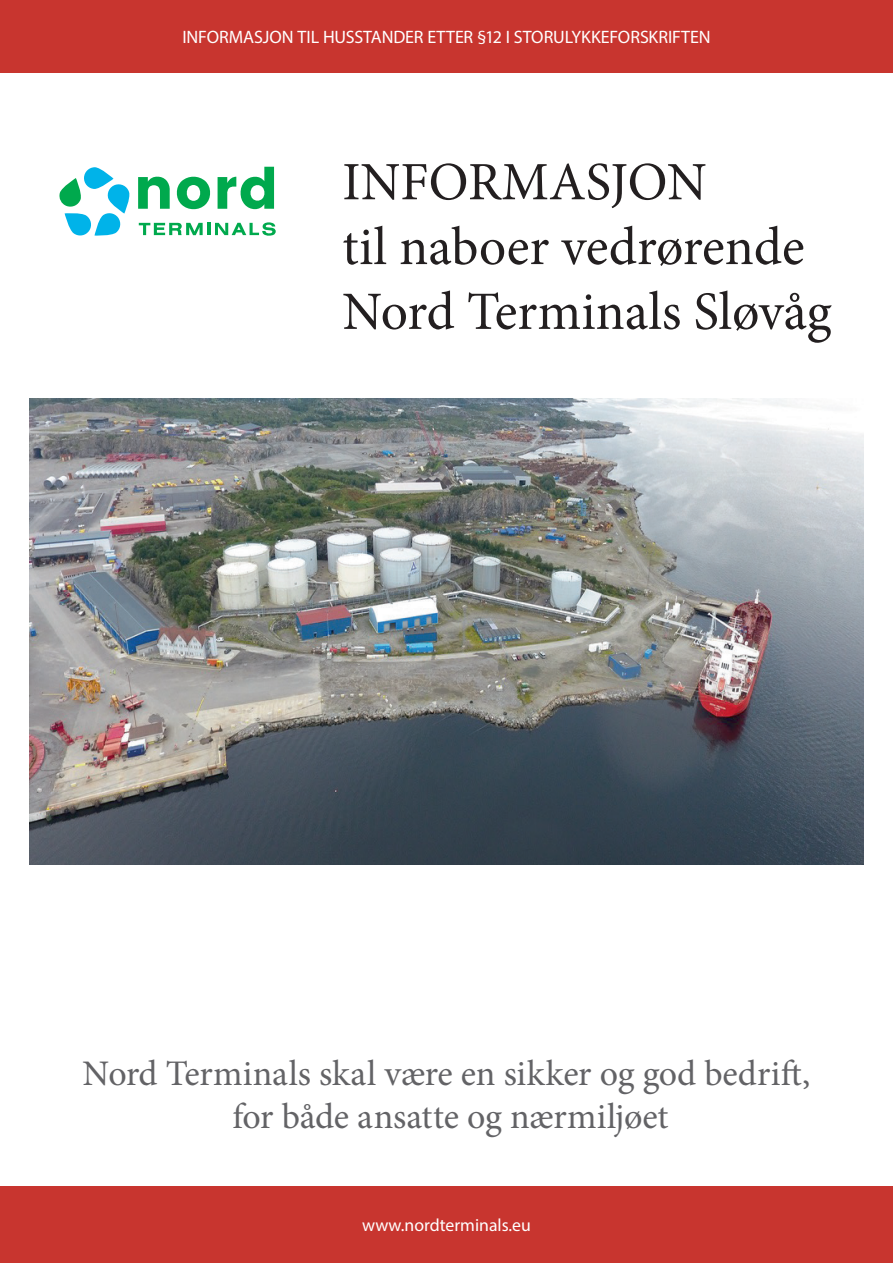
<style>
.page{position:relative;width:893px;height:1263px;background:#fff}
.page>*{position:absolute;margin:0;border:0;box-sizing:border-box;transform-origin:0 0}
.t1{font:54px/64.8px "Minion Pro";color:#231f20}
.t2{font:36px/43.2px "Minion Pro";letter-spacing:-.005em;color:#636366;text-align:center}
.t3{font:18px "Myriad Pro";letter-spacing:-.005em;color:#fff}
.t4{font:17.7px "Myriad Pro";color:#fff}
</style>
<div class="page">
<svg style="left:138px;top:176px;width:32px;height:33px"></svg>
<svg style="left:177px;top:176px;width:33px;height:33px"></svg>
<svg style="left:218px;top:167px;width:56px;height:42px"></svg>
<svg style="left:139px;top:222px;width:137px;height:14px"></svg>
<svg style="left:84px;top:167px;width:29px;height:22px"></svg>
<svg style="left:59px;top:178px;width:71px;height:58px"></svg>
<img style="left:30px;top:399px;width:833px;height:465px">
<div style="left:0;top:0;width:893px;height:72px;background:#c8352f"></div>
<div style="left:0;top:1186px;width:893px;height:77px;background:#c8352f"></div>
<p class="t3" style="left:182px;top:26px;width:530px">INFORMASJON TIL HUSSTANDER ETTER §12 I STORULYKKEFORSKRIFTEN</p>
<h1 class="t1" style="left:342px;top:150px;width:491px">INFORMASJON<br>til naboer vedrørende<br>Nord Terminals Sløvåg</h1>
<p class="t2" style="left:83px;top:1052px;width:729px">Nord Terminals skal være en sikker og god bedrift, for både ansatte og nærmiljøet</p>
<p class="t4" style="left:362px;top:1214px;width:170px">www.nordterminals.eu</p>
</div>
